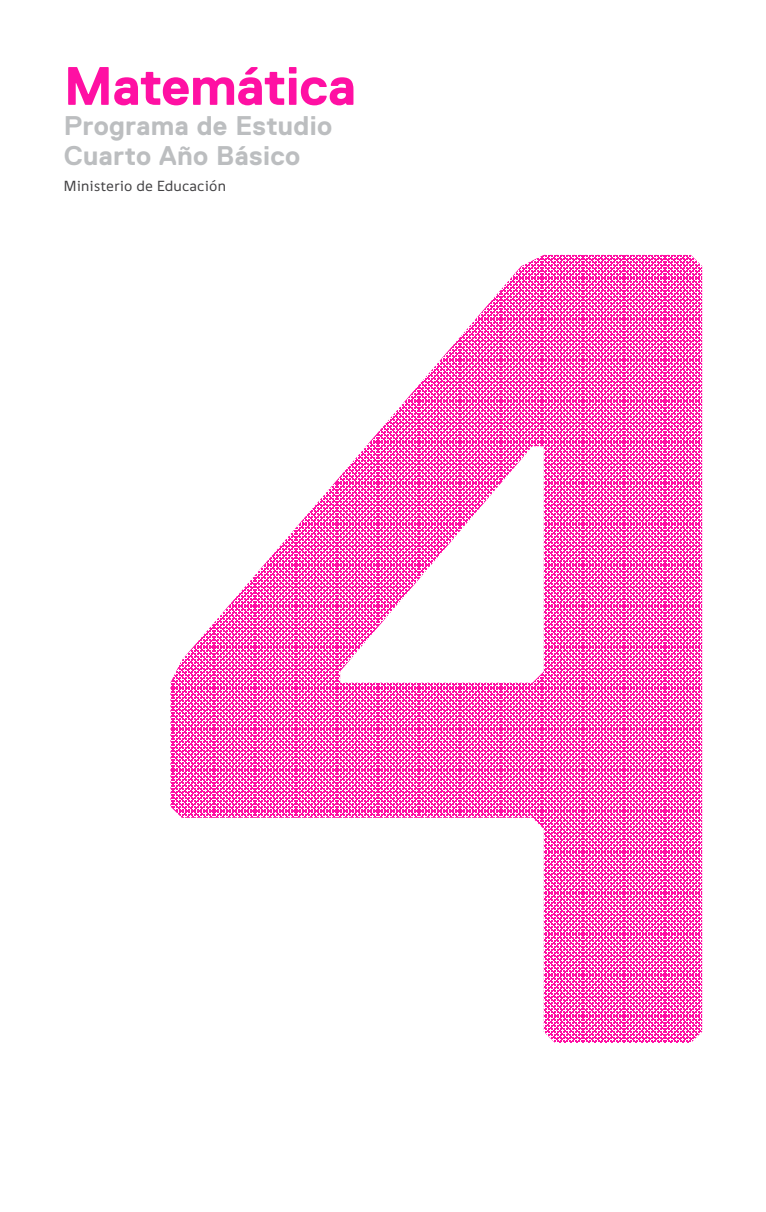
<style>
.page{position:relative;width:766px;height:1212px;background:#fff}
.page>*{position:absolute;margin:0;border:0;box-sizing:border-box;transform-origin:0 0}
.t1{font:700 54px "Replica Std";letter-spacing:-.01em;color:#ff10a3}
.t2{font:700 27px/30px "Replica Std";letter-spacing:.01em;color:#bcbec0}
.t3{font:15px "Digna";letter-spacing:.015em;color:#414042}
</style>
<div class="page">
<svg style="left:170px;top:255px;width:532px;height:788px"></svg>
<h1 class="t1" style="left:64px;top:56px;width:294px">Matemática</h1>
<p class="t2" style="left:64px;top:111px;width:270px">Programa de Estudio<br>Cuarto Año Básico</p>
<p class="t3" style="left:64px;top:177px;width:163px">Ministerio de Educación</p>
</div>
